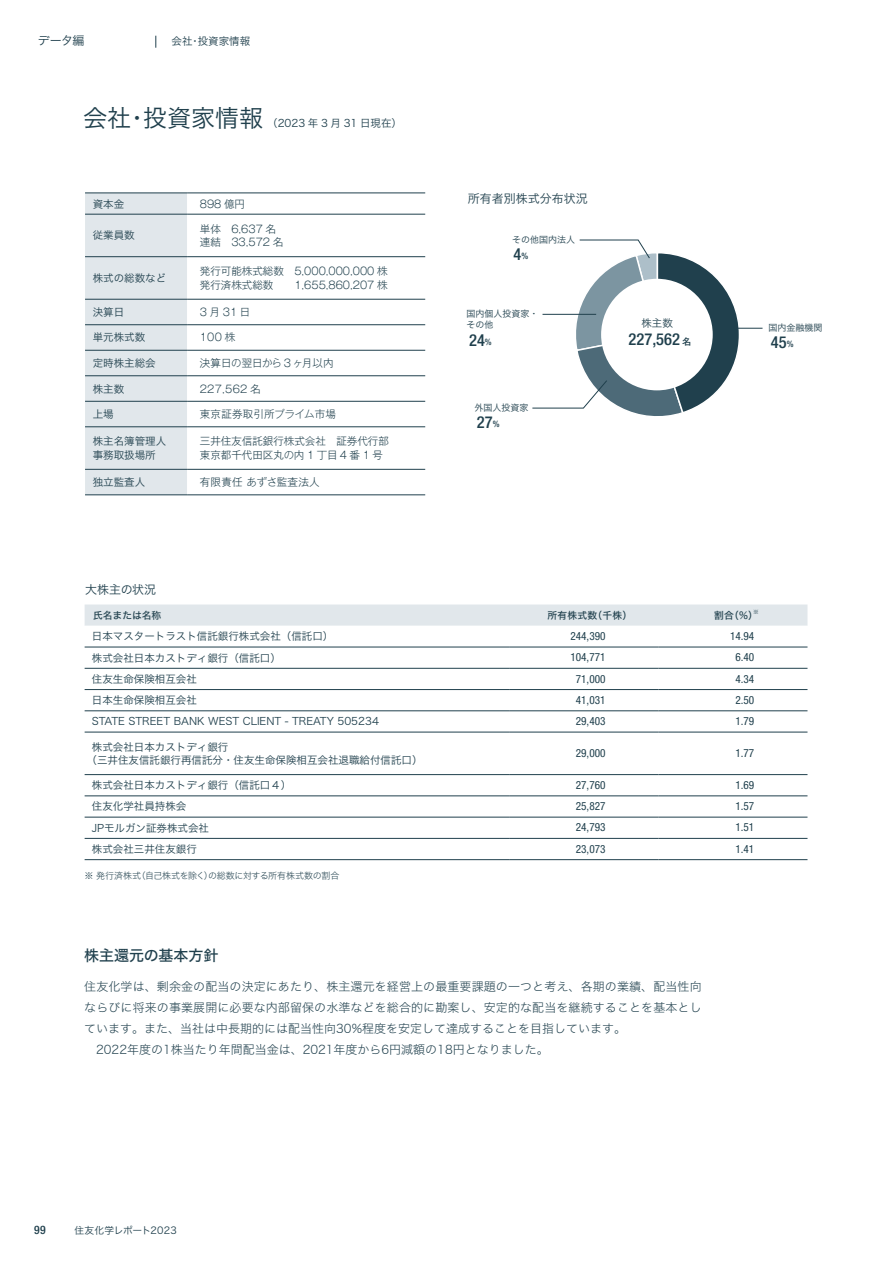
<style>
.page{position:relative;width:893px;height:1263px;background:#fff}
.page>*{position:absolute;margin:0;border:0;box-sizing:border-box;transform-origin:0 0}
.t1{font:24px "Hira Kaku Std N W3";color:#20404d}
.t2{font:500 condensed 16.5px "Helvetica Neue LT Std";color:#20404d}
.t3{font:15px "Hira Kaku Std N W5";color:#20404d}
.t4{font:12px/21px "Hira Kaku Std N W2";letter-spacing:.01em;color:#20404d}
.t5{font:12px "Hira Kaku Std N W3";color:#20404d}
.t6{font:500 condensed 11.7px "Helvetica Neue LT Std";color:#20404d}
.t7{font:condensed 11.25px "Helvetica Neue LT Std";color:#20404d}
.t8{font:10.5px/12.8px "Hira Kaku Std N W3";color:#20404d}
.t9{font:300 10.5px/13.5px "Gothic MB101 Pr 5";color:#20404d}
.t10{font:300 10.5px "Gothic MB101 Pr 5";letter-spacing:.025em;color:#20404d}
.t11{font:9.75px "Hira Kaku Std N W5";letter-spacing:.01em;color:#20404d}
.t12{font:9.75px "Hira Kaku Std N W3";letter-spacing:.025em;color:#20404d}
.t13{font:9px/10.8px "Hira Kaku Std N W3";color:#20404d}
.t14{font:9px "Hira Kaku Std N W2";letter-spacing:-.035em;color:#20404d}
.t15{font:5.7px "Hira Kaku Std N W5";color:#20404d}
.s1{font-size:9px}
.s2{font-family:"Gothic MB101 Pr 5";font-stretch:normal;font-size:9px}
</style>
<div class="page">
<svg style="left:85px;top:604px;width:722px;height:22px;background:#e2e7eb"></svg>
<svg style="left:85px;top:646px;width:425px;height:192px"></svg>
<svg style="left:510px;top:646px;width:297px;height:192px"></svg>
<hr style="left:85px;top:647px;width:425px;height:1px;background:#20404d">
<hr style="left:510px;top:647px;width:149px;height:1px;background:#20404d">
<hr style="left:659px;top:647px;width:148px;height:1px;background:#20404d">
<hr style="left:85px;top:668px;width:425px;height:1px;background:#20404d">
<hr style="left:510px;top:668px;width:149px;height:1px;background:#20404d">
<hr style="left:659px;top:668px;width:148px;height:1px;background:#20404d">
<hr style="left:85px;top:689px;width:425px;height:1px;background:#20404d">
<hr style="left:510px;top:689px;width:149px;height:1px;background:#20404d">
<hr style="left:659px;top:689px;width:148px;height:1px;background:#20404d">
<hr style="left:85px;top:710px;width:425px;height:1px;background:#20404d">
<hr style="left:510px;top:710px;width:149px;height:1px;background:#20404d">
<hr style="left:659px;top:710px;width:148px;height:1px;background:#20404d">
<hr style="left:85px;top:732px;width:425px;height:1px;background:#20404d">
<hr style="left:510px;top:732px;width:149px;height:1px;background:#20404d">
<hr style="left:659px;top:732px;width:148px;height:1px;background:#20404d">
<hr style="left:85px;top:774px;width:425px;height:1px;background:#20404d">
<hr style="left:510px;top:774px;width:149px;height:1px;background:#20404d">
<hr style="left:659px;top:774px;width:148px;height:1px;background:#20404d">
<hr style="left:85px;top:796px;width:425px;height:1px;background:#20404d">
<hr style="left:510px;top:796px;width:149px;height:1px;background:#20404d">
<hr style="left:659px;top:796px;width:148px;height:1px;background:#20404d">
<hr style="left:85px;top:817px;width:425px;height:1px;background:#20404d">
<hr style="left:510px;top:817px;width:149px;height:1px;background:#20404d">
<hr style="left:659px;top:817px;width:148px;height:1px;background:#20404d">
<hr style="left:85px;top:838px;width:425px;height:1px;background:#20404d">
<hr style="left:510px;top:838px;width:149px;height:1px;background:#20404d">
<hr style="left:659px;top:838px;width:148px;height:1px;background:#20404d">
<hr style="left:85px;top:859px;width:425px;height:1px;background:#20404d">
<hr style="left:510px;top:859px;width:149px;height:1px;background:#20404d">
<hr style="left:659px;top:859px;width:148px;height:1px;background:#20404d">
<div style="left:85px;top:194px;width:102px;height:301px;background:#e1e7eb"></div>
<svg style="left:187px;top:213px;width:238px;height:282px"></svg>
<hr style="left:85px;top:193px;width:102px;height:1px;background:#20404d">
<hr style="left:187px;top:193px;width:238px;height:1px;background:#20404d">
<hr style="left:85px;top:214px;width:102px;height:1px;background:#20404d">
<hr style="left:187px;top:214px;width:238px;height:1px;background:#20404d">
<hr style="left:85px;top:256px;width:102px;height:1px;background:#20404d">
<hr style="left:187px;top:256px;width:238px;height:1px;background:#20404d">
<hr style="left:85px;top:299px;width:102px;height:1px;background:#20404d">
<hr style="left:187px;top:299px;width:238px;height:1px;background:#20404d">
<hr style="left:85px;top:324px;width:102px;height:1px;background:#20404d">
<hr style="left:187px;top:324px;width:238px;height:1px;background:#20404d">
<hr style="left:85px;top:350px;width:102px;height:1px;background:#20404d">
<hr style="left:187px;top:350px;width:238px;height:1px;background:#20404d">
<hr style="left:85px;top:375px;width:102px;height:1px;background:#20404d">
<hr style="left:187px;top:375px;width:238px;height:1px;background:#20404d">
<hr style="left:85px;top:401px;width:102px;height:1px;background:#20404d">
<hr style="left:187px;top:401px;width:238px;height:1px;background:#20404d">
<hr style="left:85px;top:426px;width:102px;height:1px;background:#20404d">
<hr style="left:187px;top:426px;width:238px;height:1px;background:#20404d">
<hr style="left:85px;top:469px;width:102px;height:1px;background:#20404d">
<hr style="left:187px;top:469px;width:238px;height:1px;background:#20404d">
<hr style="left:85px;top:495px;width:102px;height:1px;background:#20404d">
<hr style="left:187px;top:495px;width:238px;height:1px;background:#20404d">
<svg style="left:532px;top:240px;width:209px;height:176px"></svg>
<hr style="left:730px;top:328px;width:32px;height:1px;background:#20404d">
<svg style="left:156px;top:36px;width:1px;height:12px"></svg>
<p class="t5" style="left:38px;top:32px;width:48px">データ編</p>
<p class="t8" style="left:172px;top:34px;width:80px">会社・投資家情報</p>
<h1 class="t1" style="left:83px;top:100px;width:181px">会社・投資家情報</h1>
<p class="t8" style="left:267px;top:117px;width:136px">（2023 年 3 月 31 日現在）</p>
<p class="t8" style="left:93px;top:197px;width:33px">資本金</p>
<p class="t9" style="left:200px;top:196px;width:47px">898 億円</p>
<p class="t5" style="left:468px;top:190px;width:121px">所有者別株式分布状況</p>
<p class="t8" style="left:93px;top:229px;width:44px">従業員数</p>
<p class="t9" style="left:200px;top:221px;width:85px">単体　6,637 名連結　33,572 名</p>
<p class="t8" style="left:93px;top:271px;width:75px">株式の総数など</p>
<p class="t9" style="left:200px;top:264px;width:189px">発行可能株式総数　5,000,000,000 株発行済株式総数　　1,655,860,207 株</p>
<p class="t8" style="left:93px;top:305px;width:33px">決算日</p>
<p class="t9" style="left:200px;top:304px;width:52px">3月31日</p>
<p class="t8" style="left:93px;top:331px;width:54px">単元株式数</p>
<p class="t9" style="left:200px;top:330px;width:37px">100 株</p>
<p class="t8" style="left:93px;top:357px;width:65px">定時株主総会</p>
<p class="t9" style="left:200px;top:355px;width:135px">決算日の翌日から 3 ヶ月以内</p>
<p class="t8" style="left:93px;top:382px;width:33px">株主数</p>
<p class="t9" style="left:200px;top:381px;width:62px">227,562 名</p>
<p class="t8" style="left:93px;top:408px;width:23px">上場</p>
<p class="t9" style="left:200px;top:406px;width:138px">東京証券取引所プライム市場</p>
<p class="t8" style="left:93px;top:434px;width:75px;line-height:13.5px">株主名簿管理人事務取扱場所</p>
<p class="t9" style="left:200px;top:434px;width:190px">三井住友信託銀行株式会社　証券代行部東京都千代田区丸の内 1 丁目 4 番 1 号</p>
<p class="t8" style="left:93px;top:476px;width:54px">独立監査人</p>
<p class="t10" style="left:200px;top:473px;width:121px">有限責任 あずさ監査法人</p>
<p class="t13" style="left:512px;top:234px;width:64px">その他国内法人</p>
<h2 class="t2" style="left:514px;top:244px;width:16px">4<span class="s1">%</span></h2>
<p class="t13" style="left:467px;top:308px;width:73px">国内個人投資家・その他</p>
<h2 class="t2" style="left:469px;top:330px;width:24px">24<span class="s1">%</span></h2>
<p class="t13" style="left:474px;top:402px;width:55px">外国人投資家</p>
<h2 class="t2" style="left:477px;top:412px;width:24px">27<span class="s1">%</span></h2>
<p class="t8" style="left:641px;top:316px;width:33px">株主数</p>
<h2 class="t2" style="left:629px;top:329px;width:64px">227,562 <span class="s2">名</span></h2>
<p class="t13" style="left:768px;top:322px;width:55px">国内金融機関</p>
<h2 class="t2" style="left:771px;top:332px;width:24px">45<span class="s1">%</span></h2>
<p class="t5" style="left:85px;top:581px;width:73px">大株主の状況</p>
<p class="t11" style="left:93px;top:608px;width:70px">氏名または名称</p>
<p class="t11" style="left:547px;top:608px;width:86px">所有株式数（千株）</p>
<p class="t11" style="left:714px;top:608px;width:46px">割合（%）</p>
<p class="t15" style="left:753px;top:607px;width:7px">※</p>
<p class="t8" style="left:92px;top:630px;width:243px">日本マスタートラスト信託銀行株式会社（信託口）</p>
<p class="t7" style="left:570px;top:630px;width:37px">244,390</p>
<p class="t7" style="left:730px;top:630px;width:26px">14.94</p>
<p class="t8" style="left:92px;top:651px;width:191px">株式会社日本カストディ銀行（信託口）</p>
<p class="t7" style="left:570px;top:651px;width:37px">104,771</p>
<p class="t7" style="left:735px;top:651px;width:20px">6.40</p>
<p class="t8" style="left:92px;top:672px;width:107px">住友生命保険相互会社</p>
<p class="t7" style="left:576px;top:672px;width:31px">71,000</p>
<p class="t7" style="left:735px;top:672px;width:20px">4.34</p>
<p class="t8" style="left:92px;top:694px;width:107px">日本生命保険相互会社</p>
<p class="t7" style="left:576px;top:693px;width:31px">41,031</p>
<p class="t7" style="left:735px;top:693px;width:20px">2.50</p>
<p class="t8" style="left:92px;top:715px;width:289px">STATE STREET BANK WEST CLIENT - TREATY 505234</p>
<p class="t7" style="left:576px;top:715px;width:31px">29,403</p>
<p class="t7" style="left:735px;top:715px;width:20px">1.79</p>
<p class="t8" style="left:87px;top:740px;width:337px;text-indent:5px">株式会社日本カストディ銀行<br>（三井住友信託銀⾏再信託分・住友⽣命保険相互会社退職給付信託⼝ ）</p>
<p class="t7" style="left:576px;top:746px;width:31px">29,000</p>
<p class="t7" style="left:735px;top:746px;width:20px">1.77</p>
<p class="t8" style="left:92px;top:779px;width:201px">株式会社⽇本カストディ銀⾏（信託口４）</p>
<p class="t7" style="left:576px;top:778px;width:31px">27,760</p>
<p class="t7" style="left:735px;top:778px;width:20px">1.69</p>
<p class="t8" style="left:92px;top:800px;width:96px">住友化学社員持株会</p>
<p class="t7" style="left:576px;top:800px;width:31px">25,827</p>
<p class="t7" style="left:735px;top:800px;width:20px">1.57</p>
<p class="t8" style="left:92px;top:821px;width:119px">JPモルガン証券株式会社</p>
<p class="t7" style="left:576px;top:821px;width:31px">24,793</p>
<p class="t7" style="left:735px;top:821px;width:20px">1.51</p>
<p class="t8" style="left:92px;top:842px;width:107px">株式会社三井住友銀行</p>
<p class="t7" style="left:576px;top:842px;width:31px">23,073</p>
<p class="t7" style="left:735px;top:842px;width:20px">1.41</p>
<p class="t14" style="left:85px;top:869px;width:256px">※ 発行済株式（自己株式を除く）の総数に対する所有株式数の割合</p>
<h3 class="t3" style="left:84px;top:944px;width:136px">株主還元の基本方針</h3>
<p class="t4" style="left:84px;top:976px;width:619px">住友化学は、剰余金の配当の決定にあたり、株主還元を経営上の最重要課題の一つと考え、各期の業績、配当性向ならびに将来の事業展開に必要な内部留保の水準などを総合的に勘案し、安定的な配当を継続することを基本としています。また、当社は中長期的には配当性向30%程度を安定して達成することを目指しています。<br>　2022年度の1株当たり年間配当金は、2021年度から6円減額の18円となりました。</p>
<p class="t6" style="left:34px;top:1222px;width:13px">99</p>
<p class="t12" style="left:75px;top:1222px;width:104px">住友化学レポート2023</p>
</div>
